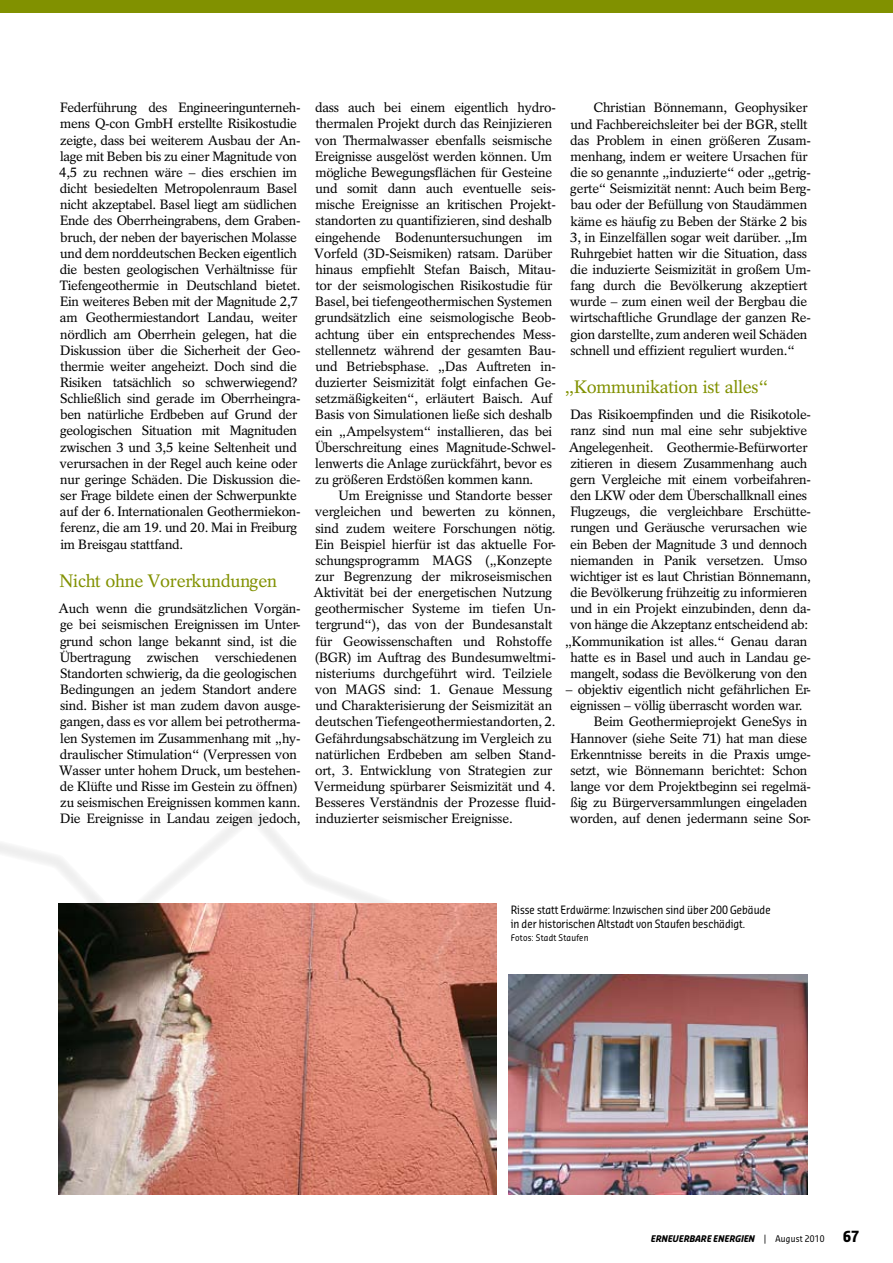
<style>
.page{position:relative;width:893px;height:1263px;background:#fff}
.page>*{position:absolute;margin:0;border:0;box-sizing:border-box;transform-origin:0 0}
.t1{font:18px "Rotation LT Std";letter-spacing:-.015em;color:#819100}
.t2{font:13.5px/16.2px "Rotation LT Std";letter-spacing:-.015em;color:#000}
.t3{font:11.25px/13.5px "Sansa Con";color:#000}
.t4{font:italic 700 9px "Sansa Con";color:#000}
.t5{font:9px "Sansa Con";letter-spacing:.025em;color:#000}
.s1{font-weight:400;font-style:normal}
.s2{font-style:normal;font-size:15px}
</style>
<div class="page">
<svg style="left:0;top:809px;width:401px;height:95px"></svg>
<img style="left:58px;top:904px;width:438px;height:291px">
<img style="left:509px;top:975px;width:299px;height:220px">
<div style="left:0;top:0;width:893px;height:13px;background:#819100"></div>
<p class="t2" style="left:59px;top:100px;width:243px">Federführung des Engineeringunterneh&shy;mens Q-con GmbH erstellte Risikostudie zeigte, dass bei weiterem Ausbau der An&shy;lage mit Beben bis zu einer Magnitude von 4,5 zu rechnen wäre – dies erschien im dicht besiedelten Metropolenraum Basel nicht akzeptabel. Basel liegt am südlichen Ende des Oberrheingrabens, dem Graben&shy;bruch, der neben der bayerischen Molasse und dem norddeutschen Becken eigentlich die besten geologischen Verhältnisse für Tiefengeothermie in Deutschland bietet.<br>Ein weiteres Beben mit der Magnitude 2,7 am Geothermiestandort Landau, weiter nördlich am Oberrhein gelegen, hat die Diskussion über die Sicherheit der Geo&shy;thermie weiter angeheizt. Doch sind die Risiken tatsächlich so schwerwiegend?<br>Schließlich sind gerade im Oberrheingra&shy;ben natürliche Erdbeben auf Grund der geologischen Situation mit Magnituden zwischen 3 und 3,5 keine Seltenheit und verursachen in der Regel auch keine oder nur geringe Schäden. Die Diskussion die&shy;ser Frage bildete einen der Schwerpunkte auf der 6. Internationalen Geothermiekon&shy;ferenz, die am 19. und 20. Mai in Freiburg im Breisgau stattfand.</p>
<h1 class="t1" style="left:60px;top:570px;width:219px">Nicht ohne Vorerkundungen</h1>
<p class="t2" style="left:58px;top:600px;width:244px">Auch wenn die grundsätzlichen Vorgän&shy;ge bei seismischen Ereignissen im Unter&shy;grund schon lange bekannt sind, ist die Übertragung zwischen verschiedenen Standorten schwierig, da die geologischen Bedingungen an jedem Standort andere sind. Bisher ist man zudem davon ausge&shy;gangen, dass es vor allem bei petrotherma&shy;len Systemen im Zusammenhang mit „hy&shy;draulischer Stimulation“ (Verpressen von Wasser unter hohem Druck, um bestehen&shy;de Klüfte und Risse im Gestein zu öffnen) zu seismischen Ereignissen kommen kann.<br>Die Ereignisse in Landau zeigen jedoch,</p>
<p class="t2" style="left:314px;top:100px;width:243px">dass auch bei einem eigentlich hydro&shy;thermalen Projekt durch das Reinjizieren von Thermalwasser ebenfalls seismische Ereignisse ausgelöst werden können. Um mögliche Bewegungsflächen für Gesteine und somit dann auch eventuelle seis&shy;mische Ereignisse an kritischen Projekt&shy;standorten zu quantifizieren, sind deshalb eingehende Bodenuntersuchungen im Vorfeld (3D-Seismiken) ratsam. Darüber hinaus empfiehlt Stefan Baisch, Mitau&shy;tor der seismologischen Risikostudie für Basel, bei tiefengeothermischen Systemen grundsätzlich eine seismologische Beob&shy;achtung über ein entsprechendes Mess&shy;stellennetz während der gesamten Bau&shy;und Betriebsphase. „Das Auftreten in&shy;duzierter Seismizität folgt einfachen Ge&shy;setzmäßigkeiten“, erläutert Baisch. Auf Basis von Simulationen ließe sich deshalb ein „Ampelsystem“ installieren, das bei Überschreitung eines Magnitude-Schwel&shy;lenwerts die Anlage zurückfährt, bevor es zu größeren Erdstößen kommen kann.</p>
<p class="t2" style="left:314px;top:487px;width:244px;text-indent:25px">Um Ereignisse und Standorte besser vergleichen und bewerten zu können, sind zudem weitere Forschungen nötig.<br>Ein Beispiel hierfür ist das aktuelle For&shy;schungsprogramm MAGS („Konzepte zur Begrenzung der mikroseismischen Aktivität bei der energetischen Nutzung geothermischer Systeme im tiefen Un&shy;tergrund“), das von der Bundesanstalt für Geowissenschaften und Rohstoffe (BGR) im Auftrag des Bundesumweltmi&shy;nisteriums durchgeführt wird. Teilziele von MAGS sind: 1. Genaue Messung und Charakterisierung der Seismizität an deutschen Tiefengeothermiestandorten, 2.<br>Gefährdungsabschätzung im Vergleich zu natürlichen Erdbeben am selben Stand&shy;ort, 3. Entwicklung von Strategien zur Vermeidung spürbarer Seismizität und 4.<br>Besseres Verständnis der Prozesse fluid&shy;induzierter seismischer Ereignisse.</p>
<p class="t2" style="left:570px;top:100px;width:243px;text-indent:24px">Christian Bönnemann, Geophysiker und Fachbereichsleiter bei der BGR, stellt das Problem in einen größeren Zusam&shy;menhang, indem er weitere Ursachen für die so genannte „induzierte“ oder „getrig&shy;gerte“ Seismizität nennt: Auch beim Berg&shy;bau oder der Befüllung von Staudämmen käme es häufig zu Beben der Stärke 2 bis 3, in Einzelfällen sogar weit darüber. „Im Ruhrgebiet hatten wir die Situation, dass die induzierte Seismizität in großem Um&shy;fang durch die Bevölkerung akzeptiert wurde – zum einen weil der Bergbau die wirtschaftliche Grundlage der ganzen Re&shy;gion darstellte, zum anderen weil Schäden schnell und effizient reguliert wurden.“</p>
<h1 class="t1" style="left:564px;top:376px;width:206px">„Kommunikation ist alles“</h1>
<p class="t2" style="left:565px;top:407px;width:248px;text-align:center">Das Risikoempfinden und die Risikotole&shy;ranz sind nun mal eine sehr subjektive Angelegenheit. Geothermie-Befürworter zitieren in diesem Zusammenhang auch gern Vergleiche mit einem vorbeifahren&shy;den LKW oder dem Überschallknall eines Flugzeugs, die vergleichbare Erschütte&shy;rungen und Geräusche verursachen wie ein Beben der Magnitude 3 und dennoch niemanden in Panik versetzen. Umso wichtiger ist es laut Christian Bönnemann, die Bevölkerung frühzeitig zu informieren und in ein Projekt einzubinden, denn da&shy;von hänge die Akzeptanz entscheidend ab: „Kommunikation ist alles.“ Genau daran hatte es in Basel und auch in Landau ge&shy;mangelt, sodass die Bevölkerung von den</p>
<p class="t2" style="left:566px;top:681px;width:247px">– objektiv eigentlich nicht gefährlichen Er-</p>
<p class="t2" style="left:570px;top:697px;width:234px">eignissen – völlig überrascht worden war.</p>
<p class="t2" style="left:594px;top:714px;width:215px">Beim Geothermieprojekt GeneSys in</p>
<p class="t2" style="left:570px;top:730px;width:238px">Hannover (siehe Seite 71) hat man diese</p>
<p class="t2" style="left:570px;top:746px;width:242px">Erkenntnisse bereits in die Praxis umge-</p>
<p class="t2" style="left:570px;top:762px;width:238px">setzt, wie Bönnemann berichtet: Schon</p>
<p class="t2" style="left:570px;top:778px;width:242px">lange vor dem Projektbeginn sei regelmä-</p>
<p class="t2" style="left:570px;top:794px;width:238px">ßig zu Bürgerversammlungen eingeladen</p>
<p class="t2" style="left:570px;top:811px;width:243px">worden, auf denen jedermann seine Sor-</p>
<p class="t3" style="left:511px;top:903px;width:261px">Risse statt Erdwärme: Inzwischen sind über 200 Gebäude in der historischen Altstadt von Staufen beschädigt.</p>
<p class="t5" style="left:511px;top:932px;width:79px">Fotos: Stadt Staufen</p>
<p class="t4" style="left:651px;top:1232px;width:210px">ERNEUERBARE ENERGIEN <span class="s1">| August 2010</span> <span class="s2">67</span></p>
</div>
